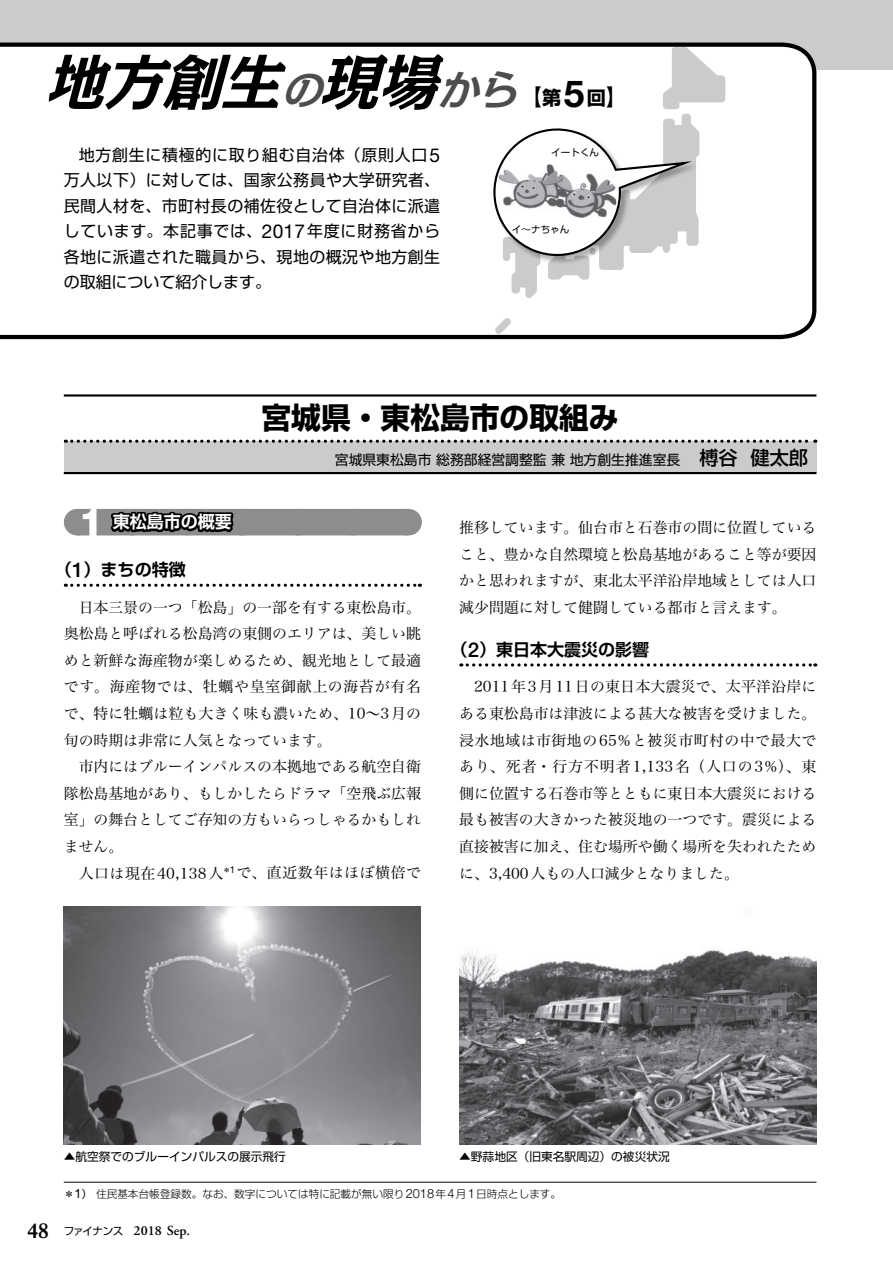
<style>
.page{position:relative;width:893px;height:1263px;background:#fff}
.page>*{position:absolute;margin:0;border:0;box-sizing:border-box;transform-origin:0 0}
.t1{font:italic 700 59.55px "Kakumin Pro";color:#000}
.t2{font:800 39.45px "Helvetica Neue LT Std";color:#fff}
.t3{font:700 29.7px "Shin Go Pr 6 N";color:#000}
.t4{font:700 16.95px "Shin Go Pr 6 N De";color:#000}
.t5{font:700 16.95px "Shin Go Pr 6 N De";color:#fff}
.t6{font:15.9px/25.5px "Shin Go Pr 6 N";letter-spacing:.03em;color:#000;text-align:justify}
.t7{font:14.85px/26.5px "Hiragino Serif Pr 6 N W3";color:#000;text-align:justify}
.t8{font:14.85px "Hiragino Serif Pr 6 N W3";letter-spacing:.04em;color:#000}
.t9{font:13.8px "Shin Go Pr 6 N";color:#000}
.t10{font:600 13.8px "Adobe Garamond Pro";color:#000}
.t11{font:11.7px "Shin Go Pr 6 N";color:#000}
.t12{font:300 10.65px "Shin Go Pr 6 N";color:#000}
.t13{font:9.6px "Shin Go Pr 6 N";color:#000}
.s1{font-size:40.35px;color:#4d4d4d}
.s2{font-family:"Shin Go Pr 6 N";font-style:normal;font-size:21.3px}
.s3{font-family:"Shin Go Pr 6 N";font-style:normal;font-size:19.2px}
.s4{font-family:"Helvetica Neue LT Std";font-style:normal;font-size:37.2px}
.s5{font-family:"Helvetica Neue LT Std";font-size:19.2px}
.s6{font-weight:500;font-size:19.2px}
.s7{font-family:"Helvetica Neue LT Std";font-weight:500;font-size:20.4px}
.s8{font-weight:400}
.s9{font-family:"Helvetica Neue LT Std";font-weight:400;font-size:12.75px}
.s10{font-family:"Helvetica Neue LT Std";font-size:12.75px}
.s11{font-family:"Times LT Std";font-size:21.3px}
.s12{font-family:"Shin Go Pr 6 N";font-weight:400;font-size:10.65px}
</style>
<div class="page">
<div style="left:0;top:0;width:893px;height:70px;background:#cbcbcb"></div>
<svg style="left:0;top:42px;width:817px;height:298px"></svg>
<svg style="left:483px;top:47px;width:242px;height:251px"></svg>
<div style="left:64px;top:441px;width:752px;height:32px;background:#cbcbcb"></div>
<hr style="left:64px;top:394px;width:752px;height:2px;background:#000">
<svg style="left:72px;top:440px;width:744px;height:3px"></svg>
<hr style="left:64px;top:472px;width:752px;height:2px;background:#000">
<div style="left:77px;top:509px;width:331px;height:26px;background:#8d8d8d"></div>
<svg style="left:408px;top:509px;width:1px;height:26px"></svg>
<svg style="left:72px;top:584px;width:348px;height:3px"></svg>
<svg style="left:107px;top:508px;width:273px;height:28px"></svg>
<svg style="left:461px;top:663px;width:355px;height:3px"></svg>
<hr style="left:64px;top:1182px;width:752px;height:1px;background:#000">
<img style="left:64px;top:907px;width:357px;height:237px">
<img style="left:459px;top:950px;width:357px;height:194px">
<h1 class="t1" style="left:45px;top:35px;width:584px">地方創生<span class="s1">の</span>現場<span class="s1">から</span><span class="s2">【</span><span class="s3">第</span> <span class="s4">5</span> <span class="s3">回</span><span class="s2">】</span></h1>
<p class="t6" style="left:64px;top:141px;width:378px;text-indent:15px">地方創生に積極的に取り組む自治体（原則人口<span class="s5">5</span>万人以下）に対しては、国家公務員や大学研究者、民間人材を、市町村長の補佐役として自治体に派遣しています。本記事では、<span class="s5">2017</span>年度に財務省から各地に派遣された職員から、現地の概況や地方創生の取組について紹介します。</p>
<p class="t13" style="left:551px;top:144px;width:49px">イートくん</p>
<p class="t13" style="left:512px;top:221px;width:59px">イ～ナちゃん</p>
<h3 class="t3" style="left:261px;top:394px;width:359px">宮城県・東松島市の取組み</h3>
<p class="t9" style="left:335px;top:448px;width:475px">宮城県東松島市総務部経営調整監兼地方創生推進室長<span class="s6">　榑谷 健太郎</span></p>
<h2 class="t2" style="left:79px;top:498px;width:26px">1</h2>
<p class="t5" style="left:113px;top:508px;width:121px">東松島市の概要</p>
<p class="t4" style="left:55px;top:556px;width:132px">（<span class="s7">1</span>）まちの特徴</p>
<p class="t7" style="left:64px;top:592px;width:359px;text-indent:15px">日本三景の一つ「松島」の一部を有する東松島市。奥松島と呼ばれる松島湾の東側のエリアは、美しい眺めと新鮮な海産物が楽しめるため、観光地として最適です。海産物では、牡蠣や皇室御献上の海苔が有名で、特に牡蠣は粒も大きく味も濃いため、10～3月の旬の時期は非常に人気となっています。</p>
<p class="t7" style="left:64px;top:752px;width:359px;text-indent:15px">市内にはブルーインパルスの本拠地である航空自衛隊松島基地があり、もしかしたらドラマ「空飛ぶ広報室」の舞台としてご存知の方もいらっしゃるかもしれません。</p>
<p class="t8" style="left:79px;top:860px;width:344px">人口は現在40,138人<sup>＊</sup><sup>1</sup>で、直近数年はほぼ横倍で</p>
<p class="t7" style="left:459px;top:513px;width:359px">推移しています。仙台市と石巻市の間に位置していること、豊かな自然環境と松島基地があること等が要因かと思われますが、東北太平洋沿岸地域としては人口減少問題に対して健闘している都市と言えます。</p>
<p class="t4" style="left:451px;top:636px;width:200px">（<span class="s7">2</span>）東日本大震災の影響</p>
<p class="t7" style="left:459px;top:672px;width:359px;text-indent:15px">2011年3月11日の東日本大震災で、太平洋沿岸にある東松島市は津波による甚大な被害を受けました。浸水地域は市街地の65％と被災市町村の中で最大であり、死者・行方不明者1,133名（人口の3％）、東側に位置する石巻市等とともに東日本大震災における最も被害の大きかった被災地の一つです。震災による直接被害に加え、住む場所や働く場所を失われたために、3,400人もの人口減少となりました。</p>
<p class="t11" style="left:64px;top:1147px;width:224px">▲航空祭でのブルーインパルスの展示飛行</p>
<p class="t11" style="left:459px;top:1147px;width:212px">▲野蒜地区（旧東名駅周辺）の被災状況</p>
<p class="t12" style="left:64px;top:1185px;width:499px"><span class="s8">＊</span><span class="s9">1</span><span class="s8">）</span>住民基本台帳登録数。なお、数字については特に記載が無い限り<span class="s10">2018</span>年<span class="s10">4</span>月<span class="s10">1</span>日時点とします。</p>
<p class="t10" style="left:28px;top:1223px;width:164px"><span class="s11">48</span> <span class="s12">ファイナンス</span> 2018 Sep.</p>
</div>
